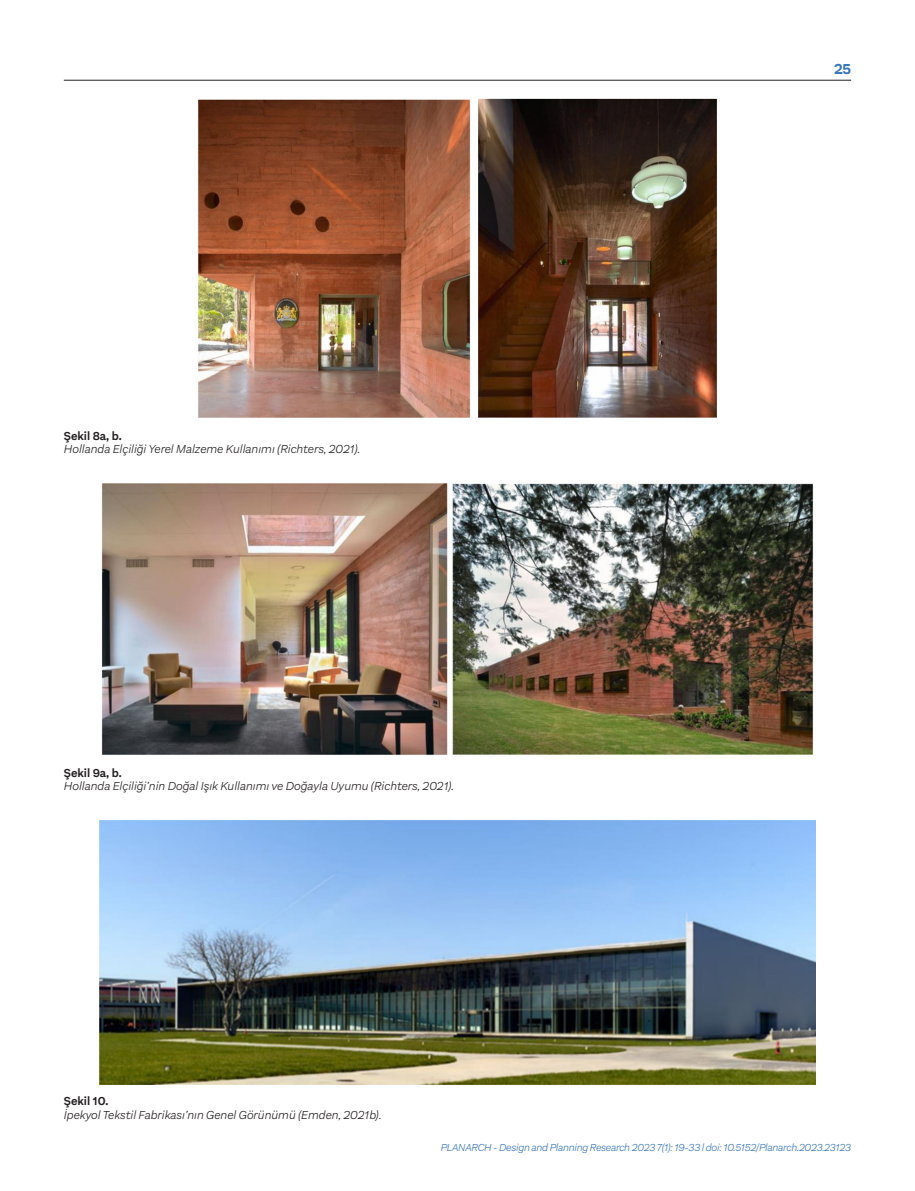
<style>
.page{position:relative;width:915px;height:1191px;background:#fff}
.page>*{position:absolute;margin:0;border:0;box-sizing:border-box;transform-origin:0 0}
.t1{font:700 15px "Aestetico";color:#3876bb}
.t2{font:italic 300 12px "Aestetico";color:#231f20}
.t3{font:600 12px "Aestetico";color:#231f20}
.t4{font:italic 300 10.5px "Aestetico";letter-spacing:-.025em;color:#3876bb}
</style>
<div class="page">
<hr style="left:64px;top:80px;width:786px;height:1px;background:#231f20">
<img style="left:198px;top:99px;width:519px;height:319px">
<img style="left:101px;top:483px;width:712px;height:272px">
<img style="left:99px;top:820px;width:716px;height:264px">
<p class="t3" style="left:64px;top:429px;width:59px">Şekil 8a, b.</p>
<p class="t2" style="left:64px;top:442px;width:298px">Hollanda Elçiliği Yerel Malzeme Kullanımı (Richters, 2021).</p>
<p class="t3" style="left:64px;top:765px;width:59px">Şekil 9a, b.</p>
<p class="t2" style="left:64px;top:779px;width:391px">Hollanda Elçiliği’nin Doğal Işık Kullanımı ve Doğayla Uyumu (Richters, 2021).</p>
<p class="t3" style="left:64px;top:1094px;width:46px">Şekil 10.</p>
<p class="t2" style="left:64px;top:1108px;width:319px">İpekyol Tekstil Fabrikası’nın Genel Görünümü (Emden, 2021b).</p>
<p class="t1" style="left:833px;top:60px;width:19px">25</p>
<p class="t4" style="left:440px;top:1141px;width:412px">PLANARCH - Design and Planning Research 2023 7(1): 19-33 l doi: 10.5152/Planarch.2023.23123</p>
</div>
